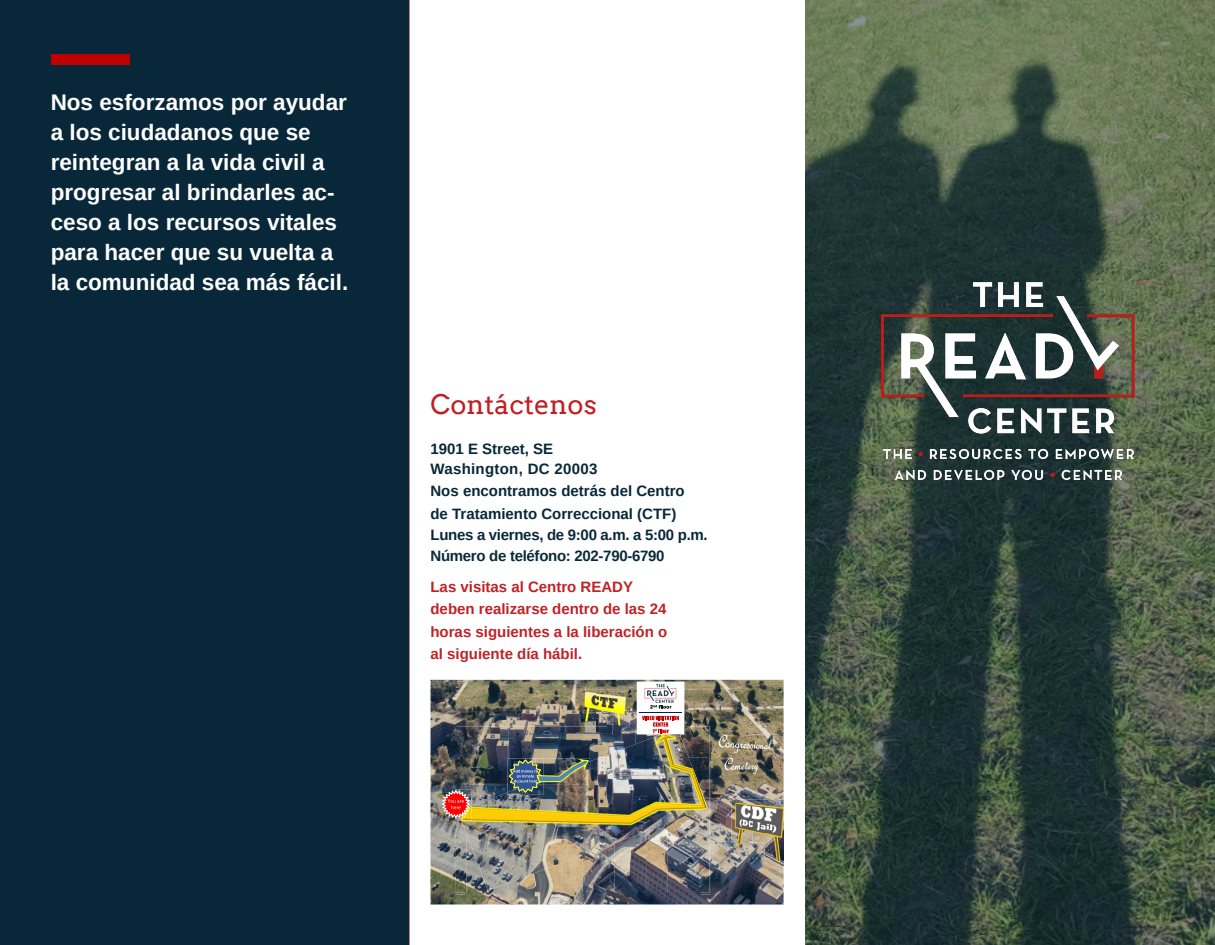
<style>
.page{position:relative;width:1215px;height:945px;background:#fff}
.page>*{position:absolute;margin:0;border:0;box-sizing:border-box;transform-origin:0 0}
.t1{font:27px "Arvo";color:#be2024}
.t2{font:700 22.5px/30px "Arimo";color:#fff}
.t3{font:700 15px/22.5px "Arimo";color:#bf2227}
.t4{font:700 15px "Arimo";color:#082839}
.t5{font:700 15px "Arimo";letter-spacing:-.02em;color:#082839}
.t6{font:700 15px "Arimo";letter-spacing:-.02em;color:#0a2938}
.t7{font:700 15px "Arimo";letter-spacing:.02em;color:#082839}
</style>
<div class="page">
<img style="left:430px;top:680px;width:354px;height:224px">
<img style="left:733px;top:843px;width:16px;height:6px">
<img style="left:766px;top:843px;width:18px;height:22px">
<img style="left:732px;top:800px;width:52px;height:43px">
<img style="left:455px;top:736px;width:1px;height:53px">
<img style="left:700px;top:736px;width:11px;height:158px">
<img style="left:455px;top:820px;width:11px;height:74px">
<img style="left:466px;top:893px;width:234px;height:1px">
<img style="left:456px;top:726px;width:53px;height:63px">
<img style="left:509px;top:726px;width:95px;height:9px">
<img style="left:604px;top:726px;width:3px;height:9px">
<img style="left:684px;top:726px;width:26px;height:31px">
<img style="left:708px;top:757px;width:2px;height:32px">
<img style="left:699px;top:789px;width:11px;height:104px">
<img style="left:667px;top:891px;width:32px;height:2px">
<img style="left:456px;top:820px;width:10px;height:73px">
<img style="left:646px;top:891px;width:21px;height:2px">
<img style="left:466px;top:891px;width:11px;height:2px">
<img style="left:615px;top:891px;width:31px;height:2px">
<img style="left:583px;top:891px;width:32px;height:2px">
<img style="left:562px;top:891px;width:21px;height:2px">
<img style="left:477px;top:891px;width:11px;height:2px">
<img style="left:530px;top:891px;width:32px;height:2px">
<img style="left:509px;top:891px;width:21px;height:2px">
<img style="left:488px;top:891px;width:21px;height:2px">
<img style="left:461px;top:735px;width:247px;height:156px">
<img style="left:441px;top:789px;width:31px;height:31px">
<img style="left:458px;top:806px;width:14px;height:14px">
<svg style="left:441px;top:790px;width:30px;height:29px"></svg>
<img style="left:581px;top:719px;width:14px;height:7px">
<img style="left:637px;top:681px;width:47px;height:54px">
<img style="left:642px;top:683px;width:37px;height:21px">
<svg style="left:607px;top:705px;width:75px;height:31px"></svg>
<img style="left:507px;top:758px;width:2px;height:26px">
<img style="left:507px;top:784px;width:37px;height:11px">
<img style="left:714px;top:732px;width:61px;height:45px">
<img style="left:581px;top:689px;width:48px;height:30px">
<img style="left:607px;top:696px;width:22px;height:23px">
<img style="left:589px;top:761px;width:1px;height:23px">
<img style="left:509px;top:758px;width:80px;height:35px">
<svg style="left:806px;top:0;width:409px;height:945px;background:#3e5041"></svg>
<div style="left:0;top:0;width:410px;height:945px;background:#082839"></div>
<div style="left:51px;top:54px;width:78px;height:11px;background:#bf0000"></div>
<img style="left:878px;top:265px;width:268px;height:231px">
<p class="t2" style="left:51px;top:87px;width:299px">Nos esforzamos por ayudar a los ciudadanos que se reintegran a la vida civil a progresar al brindarles ac&shy;ceso a los recursos vitales para hacer que su vuelta a la comunidad sea más fácil.</p>
<p class="t1" style="left:430px;top:388px;width:168px">Contáctenos</p>
<p class="t4" style="left:430px;top:439px;width:124px">1901 E Street, SE</p>
<p class="t7" style="left:430px;top:458px;width:168px">Washington, DC 20003</p>
<p class="t4" style="left:430px;top:481px;width:256px">Nos encontramos detrás del Centro</p>
<p class="t4" style="left:430px;top:503px;width:247px">de Tratamiento Correccional (CTF)</p>
<p class="t5" style="left:430px;top:524px;width:279px">Lunes a viernes, de 9:00 a.m. a 5:00 p.m.</p>
<p class="t6" style="left:430px;top:545px;width:236px">Número de teléfono: 202-790-6790</p>
<p class="t3" style="left:430px;top:576px;width:238px">Las visitas al Centro READY deben realizarse dentro de las 24 horas siguientes a la liberación o al siguiente día hábil.</p>
</div>
